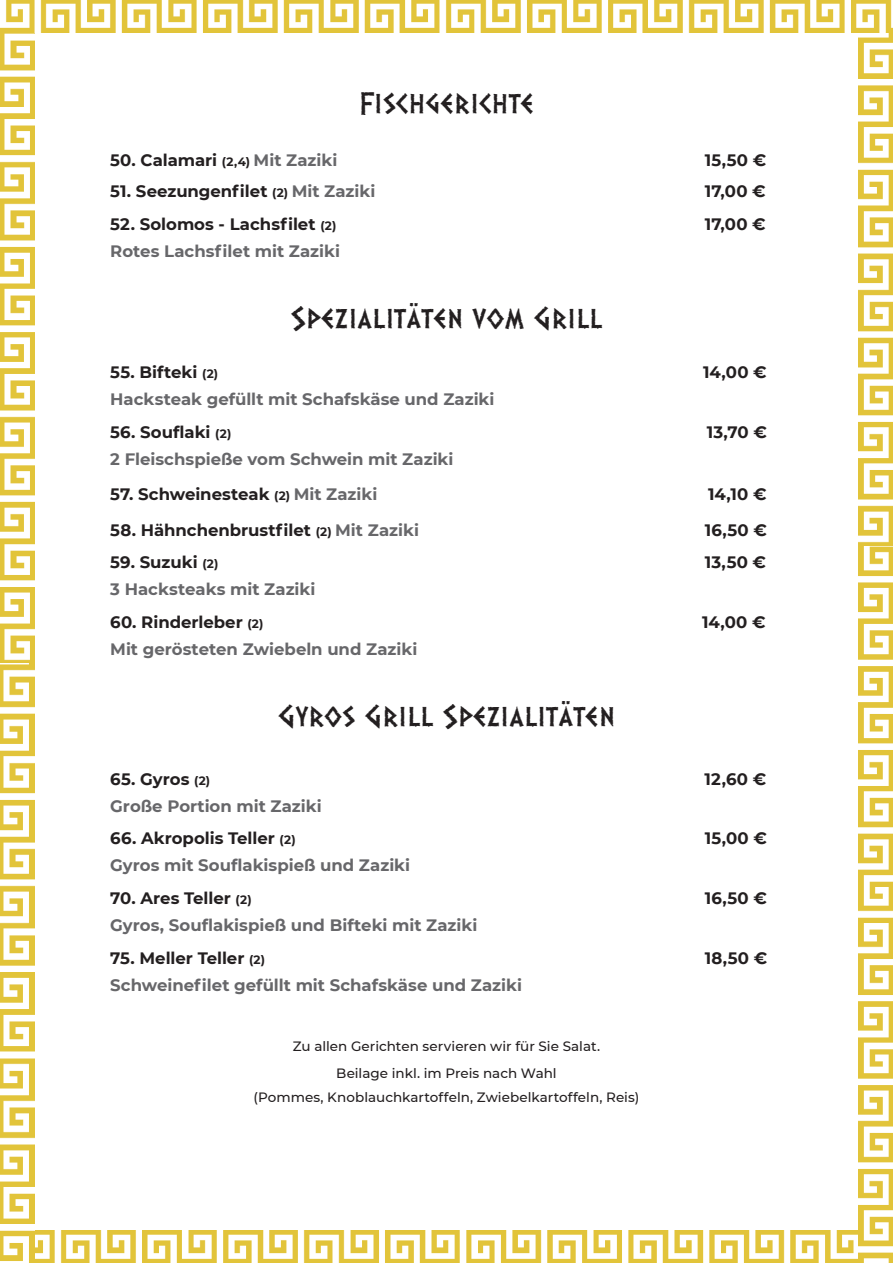
<style>
.page{position:relative;width:893px;height:1263px;background:#fff}
.page>*{position:absolute;margin:0;border:0;box-sizing:border-box;transform-origin:0 0}
.t1{font:27px "Dalek";letter-spacing:.03em;color:#231f20}
.t2{font:700 16.5px "Montserrat";color:#231f20}
.t3{font:700 16.5px "Montserrat";color:#67676a}
.t4{font:500 13.5px/27.8px "Montserrat";color:#231f20;text-align:center}
.s1{font-size:12px}
.s2{color:#67676a}
</style>
<div class="page">
<img style="left:858px;top:33px;width:34px;height:1197px">
<img style="left:34px;top:1230px;width:858px;height:32px">
<img style="left:0;top:662px;width:34px;height:600px">
<img style="left:0;top:33px;width:34px;height:629px">
<img style="left:0;top:0;width:892px;height:33px">
<h1 class="t1" style="left:359px;top:82px;width:176px">Fischgerichte</h1>
<p class="t2" style="left:110px;top:148px;width:228px">50. Calamari <span class="s1">(2,4)</span> <span class="s2">Mit Zaziki</span></p>
<p class="t2" style="left:704px;top:148px;width:63px">15,50 €</p>
<p class="t2" style="left:110px;top:179px;width:266px">51. Seezungenfilet <span class="s1">(2)</span> <span class="s2">Mit Zaziki</span></p>
<p class="t2" style="left:704px;top:179px;width:62px">17,00 €</p>
<p class="t2" style="left:110px;top:212px;width:227px">52. Solomos - Lachsfilet <span class="s1">(2)</span></p>
<p class="t2" style="left:704px;top:212px;width:62px">17,00 €</p>
<p class="t3" style="left:110px;top:239px;width:231px">Rotes Lachsfilet mit Zaziki</p>
<h1 class="t1" style="left:290px;top:297px;width:313px">Spezialitäten vom Grill</h1>
<p class="t2" style="left:110px;top:360px;width:109px">55. Bifteki <span class="s1">(2)</span></p>
<p class="t2" style="left:703px;top:360px;width:65px">14,00 €</p>
<p class="t3" style="left:110px;top:387px;width:385px">Hacksteak gefüllt mit Schafskäse und Zaziki</p>
<p class="t2" style="left:110px;top:420px;width:122px">56. Souflaki <span class="s1">(2)</span></p>
<p class="t2" style="left:706px;top:420px;width:61px">13,70 €</p>
<p class="t3" style="left:110px;top:447px;width:344px">2 Fleischspieße vom Schwein mit Zaziki</p>
<p class="t2" style="left:110px;top:482px;width:268px">57. Schweinesteak <span class="s1">(2)</span> <span class="s2">Mit Zaziki</span></p>
<p class="t2" style="left:708px;top:482px;width:60px">14,10 €</p>
<p class="t2" style="left:110px;top:518px;width:310px">58. Hähnchenbrustfilet <span class="s1">(2)</span> <span class="s2">Mit Zaziki</span></p>
<p class="t2" style="left:704px;top:518px;width:64px">16,50 €</p>
<p class="t2" style="left:110px;top:550px;width:109px">59. Suzuki <span class="s1">(2)</span></p>
<p class="t2" style="left:704px;top:550px;width:63px">13,50 €</p>
<p class="t3" style="left:110px;top:577px;width:206px">3 Hacksteaks mit Zaziki</p>
<p class="t2" style="left:110px;top:610px;width:155px">60. Rinderleber <span class="s1">(2)</span></p>
<p class="t2" style="left:702px;top:610px;width:65px">14,00 €</p>
<p class="t3" style="left:110px;top:637px;width:308px">Mit gerösteten Zwiebeln und Zaziki</p>
<h1 class="t1" style="left:278px;top:695px;width:338px">Gyros Grill Spezialitäten</h1>
<p class="t2" style="left:110px;top:767px;width:101px">65. Gyros <span class="s1">(2)</span></p>
<p class="t2" style="left:704px;top:767px;width:63px">12,60 €</p>
<p class="t3" style="left:110px;top:794px;width:213px">Große Portion mit Zaziki</p>
<p class="t2" style="left:110px;top:826px;width:187px">66. Akropolis Teller <span class="s1">(2)</span></p>
<p class="t2" style="left:704px;top:826px;width:64px">15,00 €</p>
<p class="t3" style="left:110px;top:853px;width:301px">Gyros mit Souflakispieß und Zaziki</p>
<p class="t2" style="left:110px;top:886px;width:143px">70. Ares Teller <span class="s1">(2)</span></p>
<p class="t2" style="left:704px;top:886px;width:64px">16,50 €</p>
<p class="t3" style="left:110px;top:913px;width:368px">Gyros, Souflakispieß und Bifteki mit Zaziki</p>
<p class="t2" style="left:110px;top:945px;width:156px">75. Meller Teller <span class="s1">(2)</span></p>
<p class="t2" style="left:704px;top:945px;width:64px">18,50 €</p>
<p class="t3" style="left:110px;top:972px;width:413px">Schweinefilet gefüllt mit Schafskäse und Zaziki</p>
<p class="t4" style="left:293px;top:1031px;width:308px">Zu allen Gerichten servieren wir für Sie Salat.<br>Beilage inkl. im Preis nach Wahl</p>
<p class="t4" style="left:253px;top:1082px;width:387px">(Pommes, Knoblauchkartoffeln, Zwiebelkartoffeln, Reis)</p>
</div>
